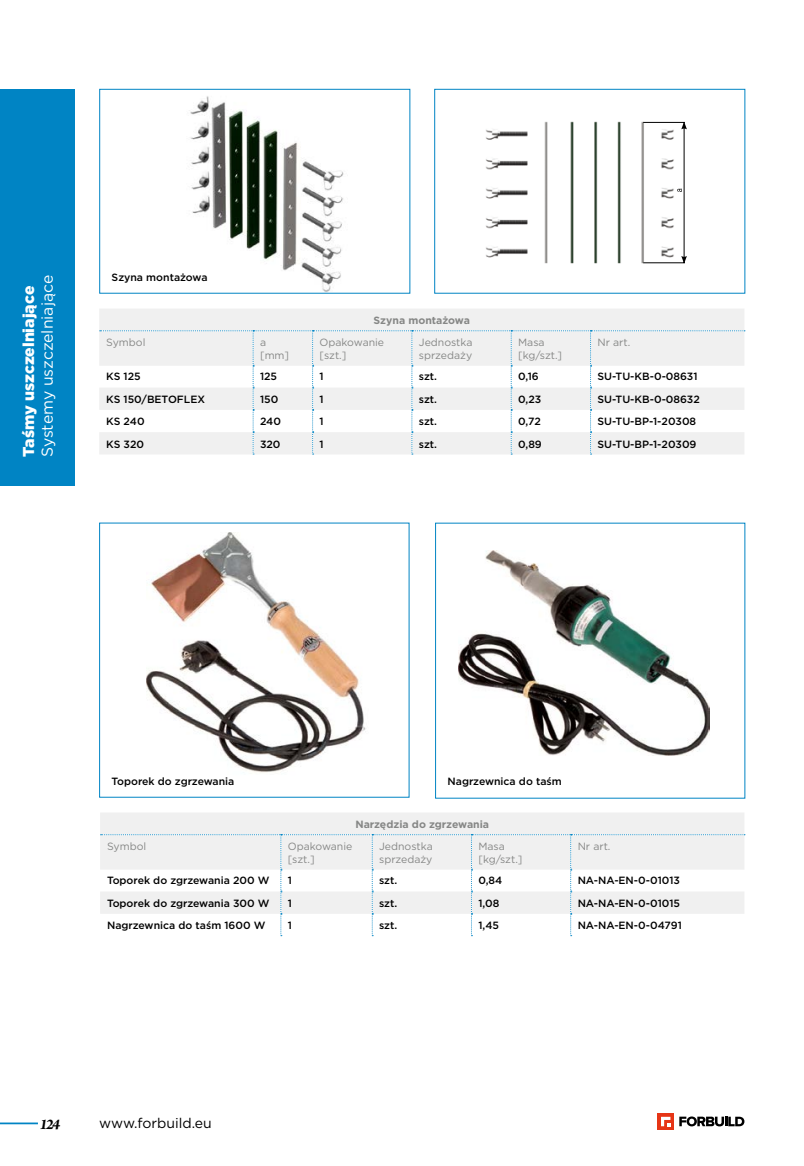
<style>
.page{position:relative;width:804px;height:1166px;background:#fff}
.page>*{position:absolute;margin:0;border:0;box-sizing:border-box;transform-origin:0 0}
.t1{font:15.75px "Gotham";letter-spacing:-.005em;color:#fff}
.t2{font:900 15.75px "Gotham";color:#fff}
.t3{font:italic 700 15.75px "Arno Pro";color:#000}
.t4{font:14px "Gotham";color:#000}
.t5{font:500 10.5px "Gotham";color:#000}
.t6{font:10.5px/12.6px "Gotham";color:#868786}
.t7{font:700 10.5px "Gotham";color:#868786}
</style>
<div class="page">
<hr style="left:0;top:1122px;width:38px;height:2px;background:#0084c4">
<svg style="left:657px;top:1113px;width:17px;height:16px"></svg>
<svg style="left:661px;top:1117px;width:9px;height:9px"></svg>
<svg style="left:679px;top:1116px;width:65px;height:10px"></svg>
<div style="left:0;top:89px;width:74px;height:397px;background:#0084c4"></div>
<img style="left:189px;top:96px;width:155px;height:196px">
<div style="left:99px;top:89px;width:311px;height:205px;border:1px solid #0084c4"></div>
<img style="left:147px;top:532px;width:219px;height:241px">
<img style="left:485px;top:121px;width:202px;height:143px">
<hr style="left:643px;top:122px;width:41px;height:1px;background:#000">
<hr style="left:643px;top:262px;width:41px;height:1px;background:#000">
<hr style="left:683px;top:122px;width:1px;height:141px;background:#000">
<svg style="left:681px;top:122px;width:6px;height:7px"></svg>
<svg style="left:681px;top:256px;width:6px;height:8px"></svg>
<svg style="left:677px;top:189px;width:5px;height:3px"></svg>
<div style="left:434px;top:89px;width:311px;height:205px;border:1px solid #0084c4"></div>
<div style="left:99px;top:309px;width:645px;height:145px;background:#f0f0f0"></div>
<svg style="left:100px;top:330px;width:645px;height:125px"></svg>
<div style="left:100px;top:813px;width:644px;height:101px;background:#f0f0f0"></div>
<svg style="left:101px;top:834px;width:644px;height:102px"></svg>
<img style="left:458px;top:550px;width:251px;height:205px">
<h1 class="t2" style="left:18px;top:457px;width:173px;rotate:-90deg">Taśmy uszczelniające</h1>
<h1 class="t1" style="left:37px;top:457px;width:183px;rotate:-90deg">Systemy uszczelniające</h1>
<p class="t5" style="left:112px;top:271px;width:97px">Szyna montażowa</p>
<p class="t7" style="left:373px;top:313px;width:98px">Szyna montażowa</p>
<p class="t6" style="left:106px;top:336px;width:41px">Symbol</p>
<p class="t6" style="left:260px;top:336px;width:31px">a [mm]</p>
<p class="t6" style="left:319px;top:336px;width:66px">Opakowanie [szt.]</p>
<p class="t6" style="left:419px;top:336px;width:55px">Jednostka sprzedaży</p>
<p class="t6" style="left:518px;top:336px;width:46px">Masa [kg/szt.]</p>
<p class="t6" style="left:597px;top:336px;width:34px">Nr art.</p>
<p class="t5" style="left:106px;top:370px;width:36px">KS 125</p>
<p class="t5" style="left:260px;top:370px;width:19px">125</p>
<p class="t5" style="left:319px;top:370px;width:6px">1</p>
<p class="t5" style="left:419px;top:370px;width:20px">szt.</p>
<p class="t5" style="left:518px;top:370px;width:22px">0,16</p>
<p class="t5" style="left:597px;top:370px;width:102px">SU-TU-KB-0-08631</p>
<p class="t5" style="left:106px;top:392px;width:100px">KS 150/BETOFLEX</p>
<p class="t5" style="left:260px;top:392px;width:20px">150</p>
<p class="t5" style="left:319px;top:392px;width:6px">1</p>
<p class="t5" style="left:419px;top:392px;width:20px">szt.</p>
<p class="t5" style="left:518px;top:392px;width:25px">0,23</p>
<p class="t5" style="left:597px;top:392px;width:104px">SU-TU-KB-0-08632</p>
<p class="t5" style="left:106px;top:415px;width:40px">KS 240</p>
<p class="t5" style="left:260px;top:415px;width:22px">240</p>
<p class="t5" style="left:319px;top:415px;width:6px">1</p>
<p class="t5" style="left:419px;top:415px;width:20px">szt.</p>
<p class="t5" style="left:518px;top:415px;width:24px">0,72</p>
<p class="t5" style="left:597px;top:415px;width:100px">SU-TU-BP-1-20308</p>
<p class="t5" style="left:106px;top:437px;width:39px">KS 320</p>
<p class="t5" style="left:260px;top:437px;width:22px">320</p>
<p class="t5" style="left:319px;top:437px;width:6px">1</p>
<p class="t5" style="left:419px;top:437px;width:20px">szt.</p>
<p class="t5" style="left:518px;top:437px;width:25px">0,89</p>
<p class="t5" style="left:597px;top:437px;width:100px">SU-TU-BP-1-20309</p>
<p class="t5" style="left:112px;top:774px;width:124px">Toporek do zgrzewania</p>
<p class="t5" style="left:447px;top:774px;width:116px">Nagrzewnica do taśm</p>
<p class="t7" style="left:355px;top:817px;width:135px">Narzędzia do zgrzewania</p>
<p class="t6" style="left:107px;top:840px;width:41px">Symbol</p>
<p class="t6" style="left:288px;top:840px;width:66px">Opakowanie [szt.]</p>
<p class="t6" style="left:379px;top:840px;width:55px">Jednostka sprzedaży</p>
<p class="t6" style="left:478px;top:840px;width:46px">Masa [kg/szt.]</p>
<p class="t6" style="left:577px;top:840px;width:34px">Nr art.</p>
<p class="t5" style="left:107px;top:873px;width:164px">Toporek do zgrzewania 200 W</p>
<p class="t5" style="left:288px;top:873px;width:6px">1</p>
<p class="t5" style="left:379px;top:873px;width:20px">szt.</p>
<p class="t5" style="left:478px;top:873px;width:25px">0,84</p>
<p class="t5" style="left:577px;top:873px;width:104px">NA-NA-EN-0-01013</p>
<p class="t5" style="left:107px;top:896px;width:164px">Toporek do zgrzewania 300 W</p>
<p class="t5" style="left:288px;top:896px;width:6px">1</p>
<p class="t5" style="left:379px;top:896px;width:20px">szt.</p>
<p class="t5" style="left:478px;top:896px;width:22px">1,08</p>
<p class="t5" style="left:577px;top:896px;width:104px">NA-NA-EN-0-01015</p>
<p class="t5" style="left:107px;top:918px;width:160px">Nagrzewnica do taśm 1600 W</p>
<p class="t5" style="left:288px;top:918px;width:6px">1</p>
<p class="t5" style="left:379px;top:918px;width:20px">szt.</p>
<p class="t5" style="left:478px;top:918px;width:22px">1,45</p>
<p class="t5" style="left:577px;top:918px;width:106px">NA-NA-EN-0-04791</p>
<h1 class="t3" style="left:39px;top:1114px;width:22px">124</h1>
<h2 class="t4" style="left:99px;top:1114px;width:114px">www.forbuild.eu</h2>
</div>
